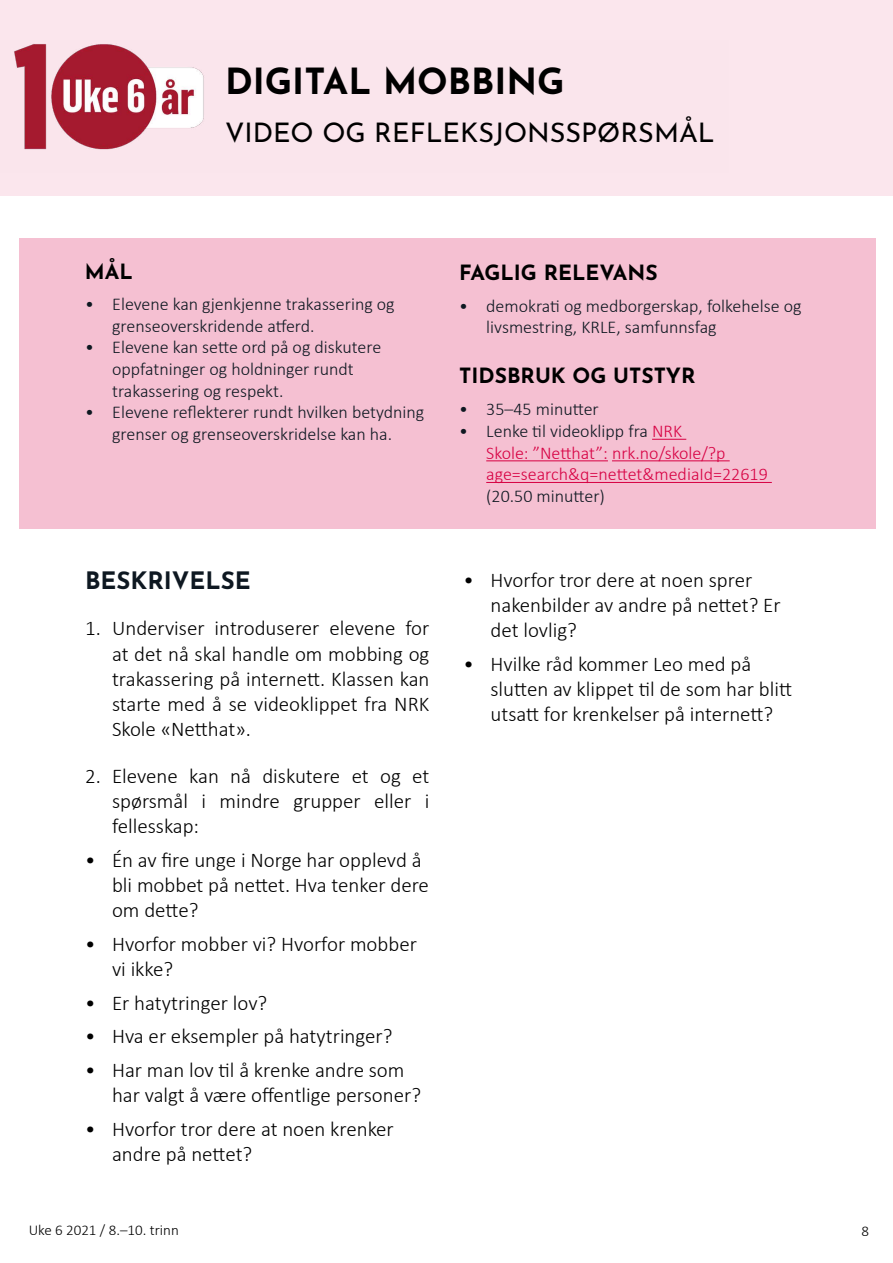
<style>
.page{position:relative;width:893px;height:1263px;background:#fff}
.page>*{position:absolute;margin:0;border:0;box-sizing:border-box;transform-origin:0 0}
.t1{font:700 36px "Josefin Sans";color:#000}
.t2{font:27px "Josefin Sans";color:#000}
.t3{font:700 24px "Josefin Sans";color:#0e1821}
.t4{font:300 21px/25.2px "Calibri";color:#000}
.t5{font:700 21px "Josefin Sans";color:#000}
.t6{font:300 18px/21.6px "Calibri";color:#0e1821}
.t7{font:300 18px/21.6px "Calibri";color:#d70143}
.t8{font:300 15px "Calibri";color:#000}
.s1{color:#0e1821}
</style>
<div class="page">
<div style="left:20px;top:238px;width:856px;height:290px;background:#f5c0d2"></div>
<hr style="left:652px;top:439px;width:34px;height:1px;background:#d70143">
<hr style="left:486px;top:460px;width:122px;height:1px;background:#d70143">
<hr style="left:612px;top:460px;width:118px;height:1px;background:#d70143">
<hr style="left:486px;top:482px;width:286px;height:1px;background:#d70143">
<img style="left:1px;top:40px;width:727px;height:132px">
<p class="t5" style="left:85px;top:253px;width:49px">MÅL</p>
<h1 class="t1" style="left:225px;top:49px;width:341px">DIGITAL MOBBING</h1>
<p class="t2" style="left:225px;top:110px;width:491px">VIDEO OG REFLEKSJONSSPØRSMÅL</p>
<p class="t5" style="left:459px;top:254px;width:200px">FAGLIG RELEVANS</p>
<p class="t6" style="left:112px;top:293px;width:284px;text-indent:-27px">• Elevene kan gjenkjenne trakassering og grenseoverskridende atferd.</p>
<p class="t6" style="left:112px;top:336px;width:271px;text-indent:-27px">• Elevene kan sette ord på og diskutere oppfatninger og holdninger rundt trakassering og respekt.</p>
<p class="t6" style="left:85px;top:401px;width:341px;text-align:center">• Elevene reflekterer rundt hvilken betydning grenser og grenseoverskridelse kan ha.</p>
<p class="t6" style="left:459px;top:398px;width:141px">• 35–45 minutter</p>
<p class="t6" style="left:486px;top:295px;width:317px;text-indent:-27px">• demokrati og medborgerskap, folkehelse og livsmestring, KRLE, samfunnsfag</p>
<p class="t5" style="left:459px;top:357px;width:238px">TIDSBRUK OG UTSTYR</p>
<p class="t7" style="left:486px;top:420px;width:283px;text-indent:-27px"><span class="s1">• Lenke til videoklipp fra</span> NRK<br>Skole: ”Netthat”: nrk.no/skole/?p age=search&amp;q=nettet&amp;mediaId=22619</p>
<p class="t6" style="left:486px;top:485px;width:120px">(20.50 minutter)</p>
<p class="t3" style="left:85px;top:559px;width:167px">BESKRIVELSE</p>
<p class="t4" style="left:112px;top:616px;width:319px;text-align:justify;text-indent:-27px">1. Underviser introduserer elevene for at det nå skal handle om mobbing og trakassering på internett. Klassen kan starte med å se videoklippet fra NRK Skole «Netthat».</p>
<p class="t4" style="left:112px;top:763px;width:319px;text-align:justify;text-indent:-27px">2. Elevene kan nå diskutere et og et spørsmål i mindre grupper eller i fellesskap:</p>
<p class="t4" style="left:112px;top:847px;width:318px;text-indent:-27px">• Én av fire unge i Norge har opplevd å bli mobbet på nettet. Hva tenker dere om dette?</p>
<p class="t4" style="left:112px;top:931px;width:306px;text-indent:-27px">• Hvorfor mobber vi? Hvorfor mobber vi ikke?</p>
<p class="t4" style="left:85px;top:990px;width:184px">• Er hatytringer lov?</p>
<p class="t4" style="left:85px;top:1024px;width:309px">• Hva er eksempler på hatytringer?</p>
<p class="t4" style="left:112px;top:1057px;width:311px;text-indent:-27px">• Har man lov til å krenke andre som har valgt å være offentlige personer?</p>
<p class="t4" style="left:112px;top:1116px;width:283px;text-indent:-27px">• Hvorfor tror dere at noen krenker andre på nettet?</p>
<p class="t4" style="left:490px;top:567px;width:292px;text-indent:-27px">• Hvorfor tror dere at noen sprer nakenbilder av andre på nettet? Er det lovlig?</p>
<p class="t4" style="left:490px;top:651px;width:303px;text-indent:-27px">• Hvilke råd kommer Leo med på slutten av klippet til de som har blitt utsatt for krenkelser på internett?</p>
<p class="t8" style="left:29px;top:1220px;width:152px">Uke 6 2021 / 8.–10. trinn</p>
<p class="t8" style="left:862px;top:1222px;width:9px">8</p>
</div>
